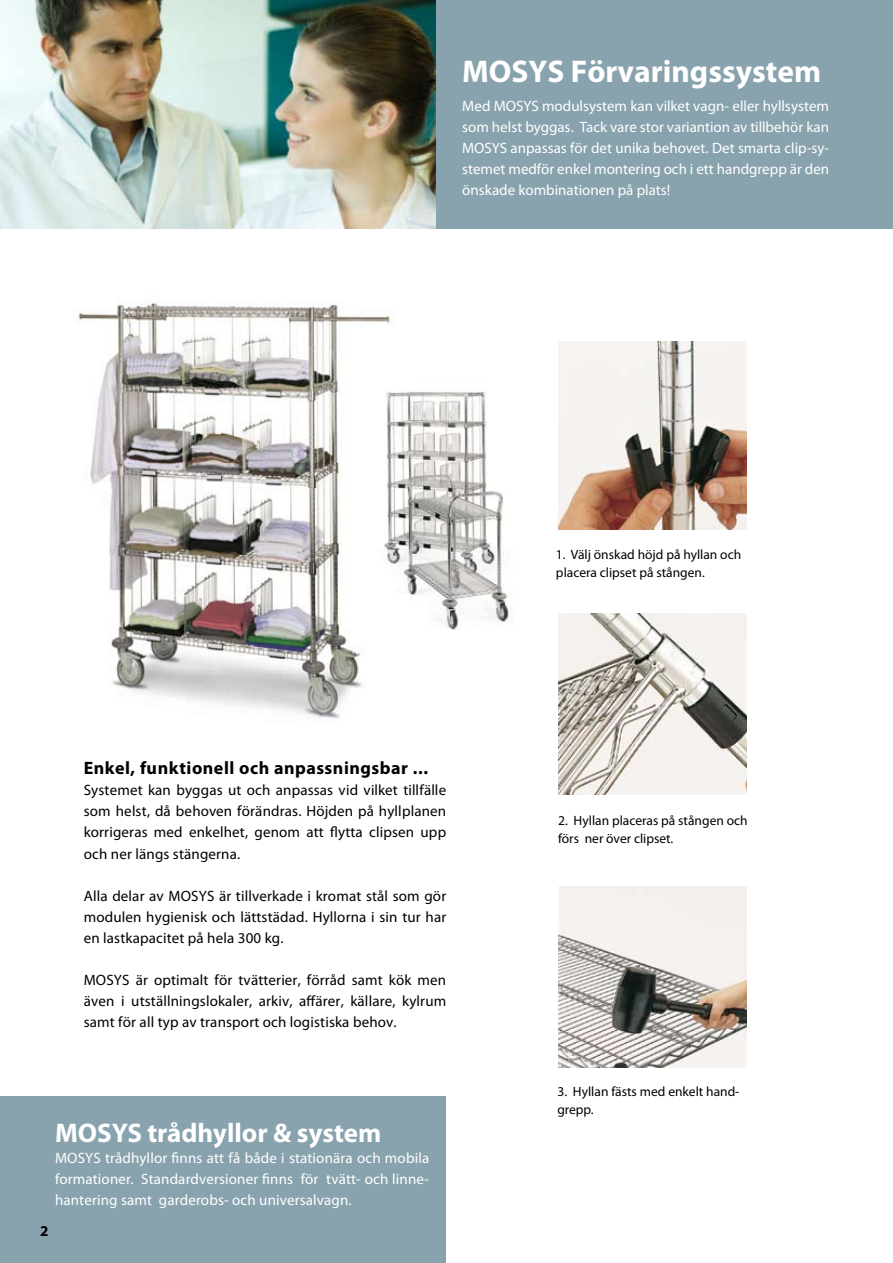
<style>
.page{position:relative;width:893px;height:1263px;background:#fff}
.page>*{position:absolute;margin:0;border:0;box-sizing:border-box;transform-origin:0 0}
.t1{font:700 31.5px "Myriad Pro";color:#fff}
.t2{font:700 27px "Myriad Pro";color:#fff}
.t3{font:700 18px "Myriad Pro";letter-spacing:.03em;color:#000}
.t4{font:15px/21px "Myriad Pro";letter-spacing:.01em;color:#000;text-align:justify}
.t5{font:15px/21px "Myriad Pro";color:#fff;text-align:justify}
.t6{font:700 15px "Myriad Pro";color:#000}
.t7{font:13.5px/18px "Myriad Pro";color:#000}
</style>
<div class="page">
<img style="left:78px;top:302px;width:312px;height:417px">
<div style="left:0;top:1096px;width:445px;height:167px;background:#88a3ae"></div>
<img style="left:558px;top:341px;width:189px;height:188px">
<img style="left:558px;top:613px;width:189px;height:182px">
<img style="left:558px;top:886px;width:189px;height:182px">
<div style="left:367px;top:379px;width:165px;height:279px;background:#fff"></div>
<img style="left:384px;top:391px;width:125px;height:239px">
<img style="left:0;top:0;width:437px;height:229px">
<div style="left:437px;top:0;width:456px;height:229px;background:#88a3ae"></div>
<h1 class="t1" style="left:462px;top:51px;width:360px">MOSYS Förvaringssystem</h1>
<p class="t5" style="left:462px;top:96px;width:369px">Med MOSYS modulsystem kan vilket vagn- eller hyllsystem som helst byggas. Tack vare stor variantion av tillbehör kan MOSYS anpassas för det unika behovet. Det smarta clip-sy&shy;stemet medför enkel montering och i ett handgrepp är den önskade kombinationen på plats!</p>
<p class="t3" style="left:84px;top:757px;width:346px">Enkel, funktionell och anpassningsbar ...</p>
<p class="t4" style="left:84px;top:780px;width:364px">Systemet kan byggas ut och anpassas vid vilket tillfälle som helst, då behoven förändras. Höjden på hyllplanen korrigeras med enkelhet, genom att flytta clipsen upp och ner längs stängerna.</p>
<p class="t4" style="left:84px;top:885px;width:364px">Alla delar av MOSYS är tillverkade i kromat stål som gör modulen hygienisk och lättstädad. Hyllorna i sin tur har en lastkapacitet på hela 300 kg.</p>
<p class="t4" style="left:84px;top:969px;width:364px">MOSYS är optimalt för tvätterier, förråd samt kök men även i utställningslokaler, arkiv, affärer, källare, kylrum samt för all typ av transport och logistiska behov.</p>
<h2 class="t2" style="left:55px;top:1115px;width:328px">MOSYS trådhyllor &amp; system</h2>
<p class="t5" style="left:55px;top:1147px;width:376px">MOSYS trådhyllor finns att få både i stationära och mobila formationer. Standardversioner finns för tvätt- och linne&shy;hantering samt garderobs- och universalvagn.</p>
<p class="t6" style="left:40px;top:1221px;width:10px">2</p>
<p class="t7" style="left:556px;top:545px;width:187px">1. Välj önskad höjd på hyllan och placera clipset på stången.</p>
<p class="t7" style="left:558px;top:811px;width:191px">2. Hyllan placeras på stången och förs ner över clipset.</p>
<p class="t7" style="left:557px;top:1082px;width:184px">3. Hyllan fästs med enkelt hand&shy;grepp.</p>
</div>
